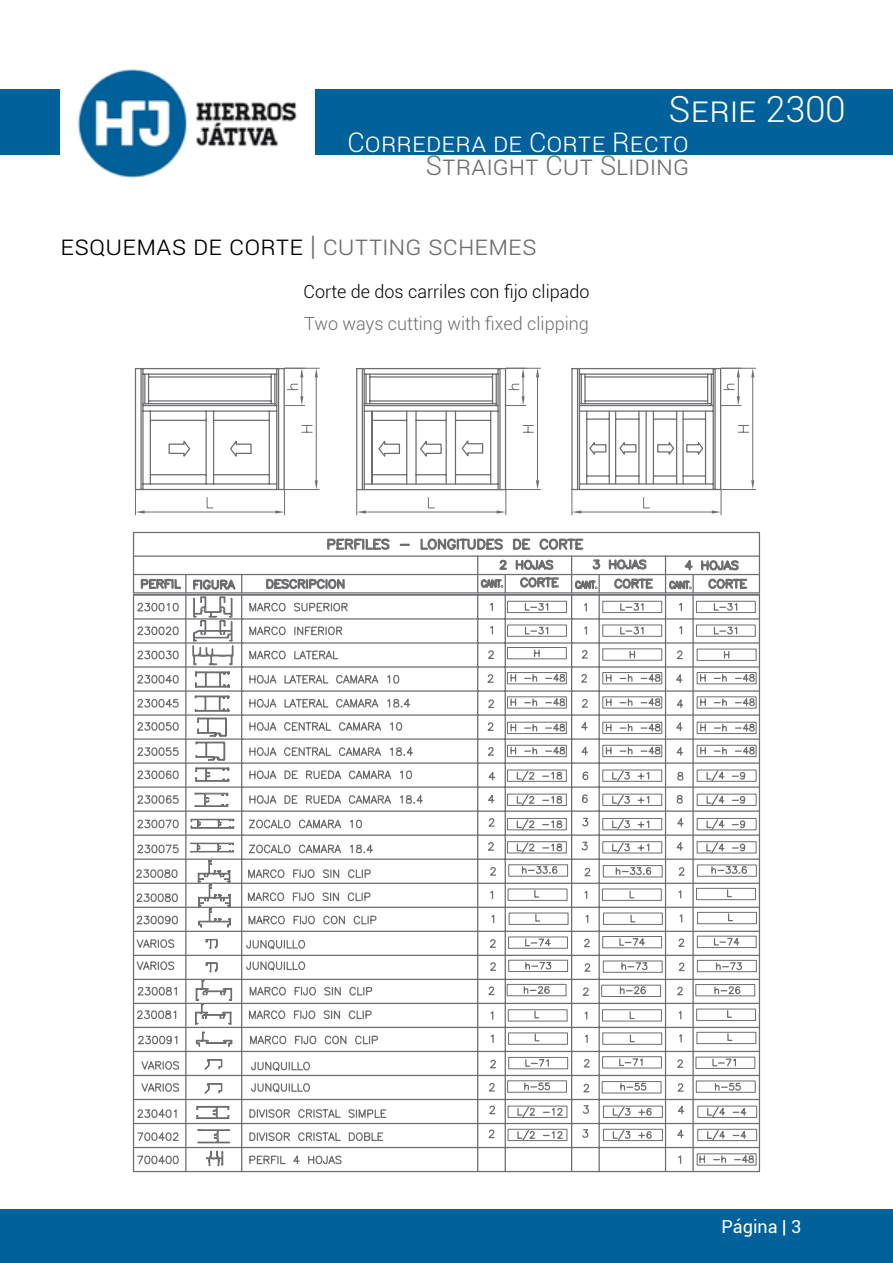
<style>
.page{position:relative;width:893px;height:1263px;background:#fff}
.page>*{position:absolute;margin:0;border:0;box-sizing:border-box;transform-origin:0 0}
.t1{font:300 36px "Roboto";color:#fff}
.t2{font:300 27px "Roboto";color:#000}
.t3{font:300 27px "Roboto";color:#fff}
.t4{font:300 27px "Roboto";color:#6d6e71}
.t5{font:300 18px "Roboto";color:#000}
.t6{font:300 18px "Roboto";color:#6d6e71}
.t7{font:18px "Roboto";color:#fff}
.s1{color:#6d6e71}
</style>
<div class="page">
<div style="left:0;top:89px;width:893px;height:66px;background:#00619b"></div>
<div style="left:0;top:1209px;width:893px;height:54px;background:#00619b"></div>
<img style="left:60px;top:69px;width:255px;height:109px">
<hr style="left:133px;top:532px;width:1px;height:61px;background:#6d6e71">
<svg style="left:135px;top:531px;width:626px;height:642px"></svg>
<svg style="left:135px;top:1143px;width:289px;height:22px"></svg>
<hr style="left:134px;top:1171px;width:625px;height:1px;background:#6d6e71">
<hr style="left:134px;top:1147px;width:625px;height:1px;background:#6d6e71">
<hr style="left:134px;top:1123px;width:625px;height:1px;background:#6d6e71">
<hr style="left:134px;top:1099px;width:625px;height:1px;background:#6d6e71">
<hr style="left:134px;top:1075px;width:625px;height:1px;background:#6d6e71">
<hr style="left:134px;top:1051px;width:625px;height:1px;background:#6d6e71">
<hr style="left:134px;top:1027px;width:625px;height:1px;background:#6d6e71">
<hr style="left:134px;top:1003px;width:625px;height:1px;background:#6d6e71">
<hr style="left:134px;top:979px;width:625px;height:1px;background:#6d6e71">
<hr style="left:134px;top:955px;width:625px;height:1px;background:#6d6e71">
<hr style="left:134px;top:931px;width:625px;height:1px;background:#6d6e71">
<hr style="left:134px;top:907px;width:625px;height:1px;background:#6d6e71">
<hr style="left:134px;top:883px;width:625px;height:1px;background:#6d6e71">
<hr style="left:134px;top:858px;width:625px;height:2px;background:#6d6e71">
<hr style="left:134px;top:834px;width:625px;height:2px;background:#6d6e71">
<hr style="left:134px;top:810px;width:625px;height:2px;background:#6d6e71">
<hr style="left:134px;top:786px;width:625px;height:2px;background:#6d6e71">
<hr style="left:134px;top:762px;width:625px;height:2px;background:#6d6e71">
<hr style="left:134px;top:738px;width:625px;height:2px;background:#6d6e71">
<hr style="left:134px;top:714px;width:625px;height:2px;background:#6d6e71">
<hr style="left:134px;top:690px;width:625px;height:2px;background:#6d6e71">
<hr style="left:134px;top:666px;width:625px;height:2px;background:#6d6e71">
<hr style="left:134px;top:642px;width:625px;height:2px;background:#6d6e71">
<hr style="left:134px;top:618px;width:625px;height:2px;background:#6d6e71">
<hr style="left:134px;top:594px;width:625px;height:1px;background:#6d6e71">
<hr style="left:599px;top:595px;width:1px;height:576px;background:#6d6e71">
<hr style="left:571px;top:595px;width:1px;height:576px;background:#6d6e71">
<hr style="left:505px;top:595px;width:1px;height:576px;background:#6d6e71">
<hr style="left:477px;top:595px;width:1px;height:576px;background:#6d6e71">
<hr style="left:241px;top:595px;width:1px;height:576px;background:#6d6e71">
<svg style="left:485px;top:1143px;width:199px;height:21px"></svg>
<svg style="left:206px;top:1150px;width:17px;height:16px"></svg>
<div style="left:697px;top:649px;width:59px;height:12px;border:1px solid #6d6e71"></div>
<div style="left:697px;top:770px;width:59px;height:12px;border:1px solid #6d6e71"></div>
<div style="left:697px;top:1153px;width:59px;height:12px;border:1px solid #6d6e71"></div>
<svg style="left:699px;top:1154px;width:56px;height:10px"></svg>
<div style="left:696px;top:601px;width:60px;height:12px;border:1px solid #6d6e71"></div>
<div style="left:696px;top:624px;width:60px;height:13px;border:1px solid #6d6e71"></div>
<div style="left:697px;top:794px;width:59px;height:12px;border:1px solid #6d6e71"></div>
<div style="left:697px;top:818px;width:59px;height:12px;border:1px solid #6d6e71"></div>
<div style="left:697px;top:841px;width:59px;height:12px;border:1px solid #6d6e71"></div>
<div style="left:697px;top:1106px;width:60px;height:12px;border:1px solid #6d6e71"></div>
<div style="left:697px;top:1129px;width:60px;height:12px;border:1px solid #6d6e71"></div>
<div style="left:696px;top:888px;width:60px;height:12px;border:1px solid #6d6e71"></div>
<div style="left:696px;top:1009px;width:60px;height:12px;border:1px solid #6d6e71"></div>
<div style="left:696px;top:1032px;width:60px;height:12px;border:1px solid #6d6e71"></div>
<div style="left:697px;top:912px;width:60px;height:12px;border:1px solid #6d6e71"></div>
<div style="left:697px;top:864px;width:60px;height:13px;border:1px solid #6d6e71"></div>
<div style="left:697px;top:960px;width:60px;height:12px;border:1px solid #6d6e71"></div>
<div style="left:696px;top:1080px;width:60px;height:13px;border:1px solid #6d6e71"></div>
<div style="left:697px;top:936px;width:60px;height:12px;border:1px solid #6d6e71"></div>
<div style="left:697px;top:745px;width:59px;height:12px;border:1px solid #6d6e71"></div>
<div style="left:697px;top:722px;width:59px;height:12px;border:1px solid #6d6e71"></div>
<div style="left:697px;top:696px;width:59px;height:12px;border:1px solid #6d6e71"></div>
<svg style="left:134px;top:532px;width:621px;height:611px"></svg>
<div style="left:697px;top:672px;width:59px;height:12px;border:1px solid #6d6e71"></div>
<svg style="left:355px;top:515px;width:400px;height:167px"></svg>
<svg style="left:134px;top:367px;width:186px;height:148px"></svg>
<svg style="left:356px;top:367px;width:400px;height:148px"></svg>
<h1 class="t1" style="left:669px;top:84px;width:178px">Serie 2300</h1>
<h2 class="t3" style="left:348px;top:124px;width:343px">CORREDERA DE CORTE RECTO</h2>
<h2 class="t4" style="left:426px;top:147px;width:265px">STRAIGHT CUT SLI DI NG</h2>
<h2 class="t2" style="left:60px;top:227px;width:478px">Esquemas de corte <span class="s1">| Cutting schemes</span></h2>
<p class="t5" style="left:304px;top:279px;width:287px">Corte de dos carriles con fijo clipado</p>
<p class="t6" style="left:304px;top:311px;width:286px">Two ways cutting with fixed clipping</p>
<p class="t7" style="left:722px;top:1214px;width:81px">Página | 3</p>
</div>
